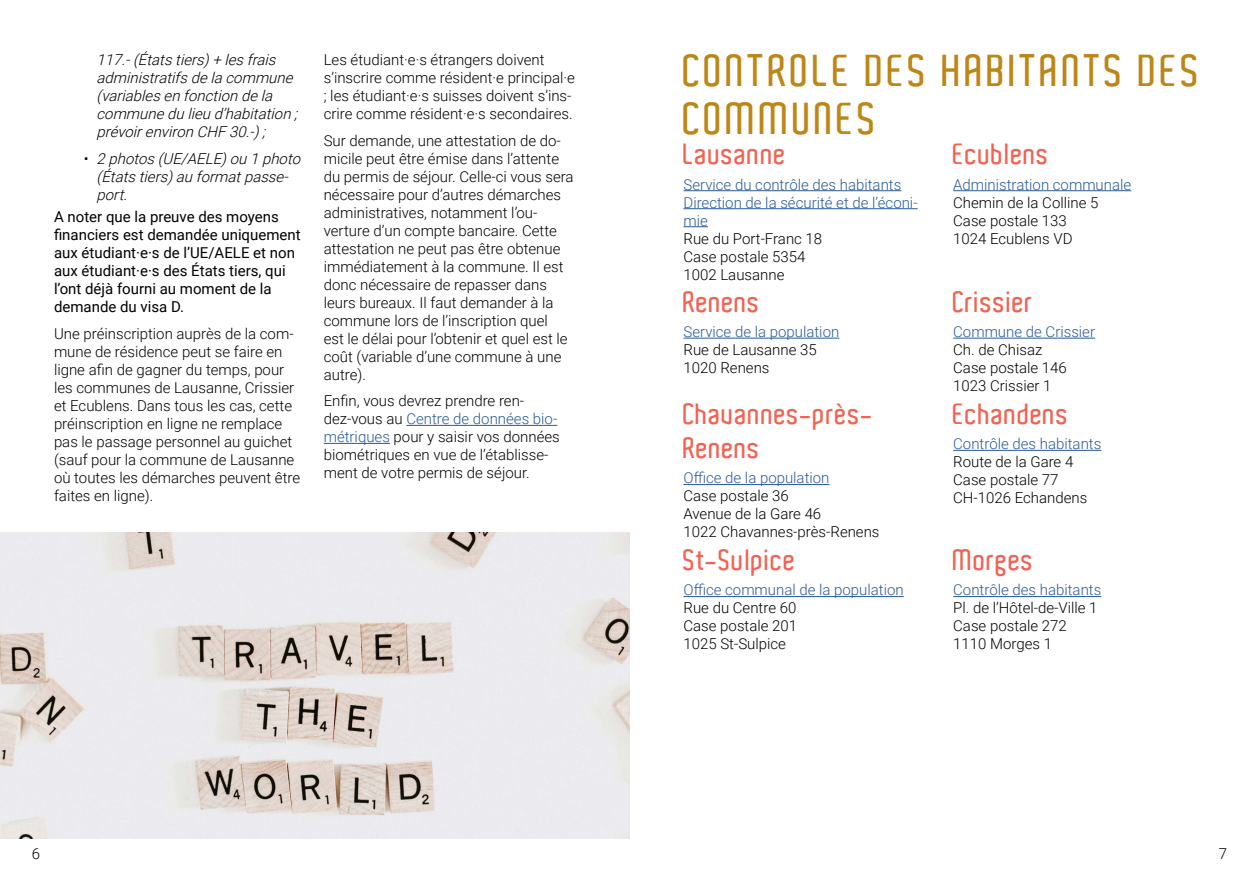
<style>
.page{position:relative;width:1259px;height:893px;background:#fff}
.page>*{position:absolute;margin:0;border:0;box-sizing:border-box;transform-origin:0 0}
.t1{font:600 43.5px/48px "Aldo";letter-spacing:.07em;color:#be8616}
.t2{font:600 28.5px/34.2px "Aldo";letter-spacing:.02em;color:#f36354}
.t3{font:300 15px/18px "Roboto";color:#000}
.t4{font:300 15px/18px "Roboto";color:#275b9b}
.t5{font:italic 300 15px/18px "Roboto";color:#000}
.t6{font:15px/18px "Roboto";color:#000}
.s1{font-style:normal}
.s2{color:#275b9b}
</style>
<div class="page">
<hr style="left:406px;top:425px;width:151px;height:1px;background:#275b9b">
<hr style="left:324px;top:443px;width:66px;height:1px;background:#275b9b">
<hr style="left:683px;top:190px;width:218px;height:1px;background:#275b9b">
<hr style="left:683px;top:208px;width:234px;height:1px;background:#275b9b">
<svg style="left:683px;top:226px;width:25px;height:1px"></svg>
<hr style="left:953px;top:190px;width:178px;height:1px;background:#275b9b">
<hr style="left:683px;top:338px;width:156px;height:1px;background:#275b9b">
<hr style="left:953px;top:338px;width:142px;height:1px;background:#275b9b">
<hr style="left:683px;top:484px;width:146px;height:1px;background:#275b9b">
<hr style="left:953px;top:450px;width:148px;height:1px;background:#275b9b">
<hr style="left:683px;top:596px;width:220px;height:1px;background:#275b9b">
<hr style="left:953px;top:596px;width:148px;height:1px;background:#275b9b">
<img style="left:0;top:533px;width:629px;height:306px">
<p class="t5" style="left:97px;top:50px;width:207px">117.-(Étatstiers)+lesfrais administratifsdelacommune (variablesenfonctiondela communedulieud’habitation; prévoirenvironCHF30.-);</p>
<p class="t5" style="left:97px;top:149px;width:210px;text-indent:-13px"><span class="s1">•</span> 2photos(UE/AELE)ou1photo (Étatstiers)auformatpasse&shy;port.</p>
<p class="t6" style="left:54px;top:207px;width:248px">A noter que la preuve des moyens financiers est demandée uniquement aux étudiant·e·s de l’UE/AELE et non aux étudiant·e·s des États tiers, qui l’ont déjà fourni au moment de la demande du visa D.</p>
<p class="t3" style="left:54px;top:324px;width:248px">Une préinscription auprès de la com&shy;mune de résidence peut se faire en ligne afin de gagner du temps, pour les communes de Lausanne, Crissier et Ecublens. Dans tous les cas, cette préinscription en ligne ne remplace pas le passage personnel au guichet (sauf pour la commune de Lausanne où toutes les démarches peuvent être faites en ligne).</p>
<p class="t3" style="left:324px;top:50px;width:253px">Les étudiant·e·s étrangers doivent s’inscrire comme résident·e principal·e ; les étudiant·e·s suisses doivent s’ins&shy;crire comme résident·e·s secondaires.</p>
<p class="t3" style="left:324px;top:131px;width:251px">Sur demande, une attestation de do&shy;micile peut être émise dans l’attente du permis de séjour. Celle-ci vous sera nécessaire pour d’autres démarches administratives, notamment l’ou&shy;verture d’un compte bancaire. Cette attestation ne peut pas être obtenue immédiatement à la commune. Il est donc nécessaire de repasser dans leurs bureaux. Il faut demander à la commune lors de l’inscription quel<br>est le délai pour l’obtenir et quel est le coût (variable d’une commune à une autre).</p>
<p class="t3" style="left:324px;top:391px;width:237px">Enfin, vous devrez prendre ren&shy;dez-vous au <span class="s2">Centre de données bio&shy;métriques</span> pour y saisir vos données biométriques en vue de l’établisse&shy;ment de votre permis de séjour.</p>
<h1 class="t1" style="left:683px;top:46px;width:518px">CONTROLE DES HABITANTS DES<br>COMMUNES</h1>
<h2 class="t2" style="left:683px;top:137px;width:104px">Lausanne</h2>
<p class="t4" style="left:683px;top:175px;width:236px">Service du contrôle des habitants<br>Direction de la sécurité et de l’éconi&shy;mie</p>
<p class="t3" style="left:683px;top:229px;width:140px">Rue du Port-Franc 18<br>Case postale 5354<br>1002 Lausanne</p>
<h2 class="t2" style="left:953px;top:137px;width:97px">Ecublens</h2>
<p class="t4" style="left:953px;top:175px;width:179px">Administration communale</p>
<p class="t3" style="left:953px;top:193px;width:147px">Chemin de la Colline 5<br>Case postale 133<br>1024 Ecublens VD</p>
<h2 class="t2" style="left:683px;top:285px;width:78px">Renens</h2>
<p class="t4" style="left:683px;top:322px;width:157px">Service de la population</p>
<p class="t3" style="left:683px;top:340px;width:135px">Rue de Lausanne 35<br>1020 Renens</p>
<h2 class="t2" style="left:683px;top:397px;width:192px">Chavannes-près-<br>Renens</h2>
<p class="t4" style="left:683px;top:469px;width:147px">Office de la population</p>
<p class="t3" style="left:683px;top:487px;width:198px">Case postale 36<br>Avenue de la Gare 46<br>1022 Chavannes-près-Renens</p>
<h2 class="t2" style="left:683px;top:543px;width:114px">St-Sulpice</h2>
<p class="t4" style="left:683px;top:581px;width:222px">Office communal de la population</p>
<p class="t3" style="left:683px;top:599px;width:115px;text-align:justify">Rue du Centre 60<br>Case postale 201<br>1025 St-Sulpice</p>
<h2 class="t2" style="left:953px;top:285px;width:82px">Crissier</h2>
<p class="t4" style="left:953px;top:322px;width:143px">Commune de Crissier</p>
<p class="t3" style="left:953px;top:340px;width:115px">Ch. de Chisaz<br>Case postale 146<br>1023 Crissier 1</p>
<h2 class="t2" style="left:953px;top:397px;width:117px">Echandens</h2>
<p class="t4" style="left:953px;top:434px;width:150px">Contrôle des habitants</p>
<p class="t3" style="left:953px;top:452px;width:136px">Route de la Gare 4<br>Case postale 77<br>CH-1026 Echandens</p>
<h2 class="t2" style="left:953px;top:543px;width:82px">Morges</h2>
<p class="t4" style="left:953px;top:581px;width:150px">Contrôle des habitants</p>
<p class="t3" style="left:953px;top:599px;width:146px">Pl. de l’Hôtel-de-Ville 1<br>Case postale 272<br>1110 Morges 1</p>
<p class="t3" style="left:32px;top:844px;width:10px">6</p>
<p class="t3" style="left:1218px;top:844px;width:10px">7</p>
</div>
